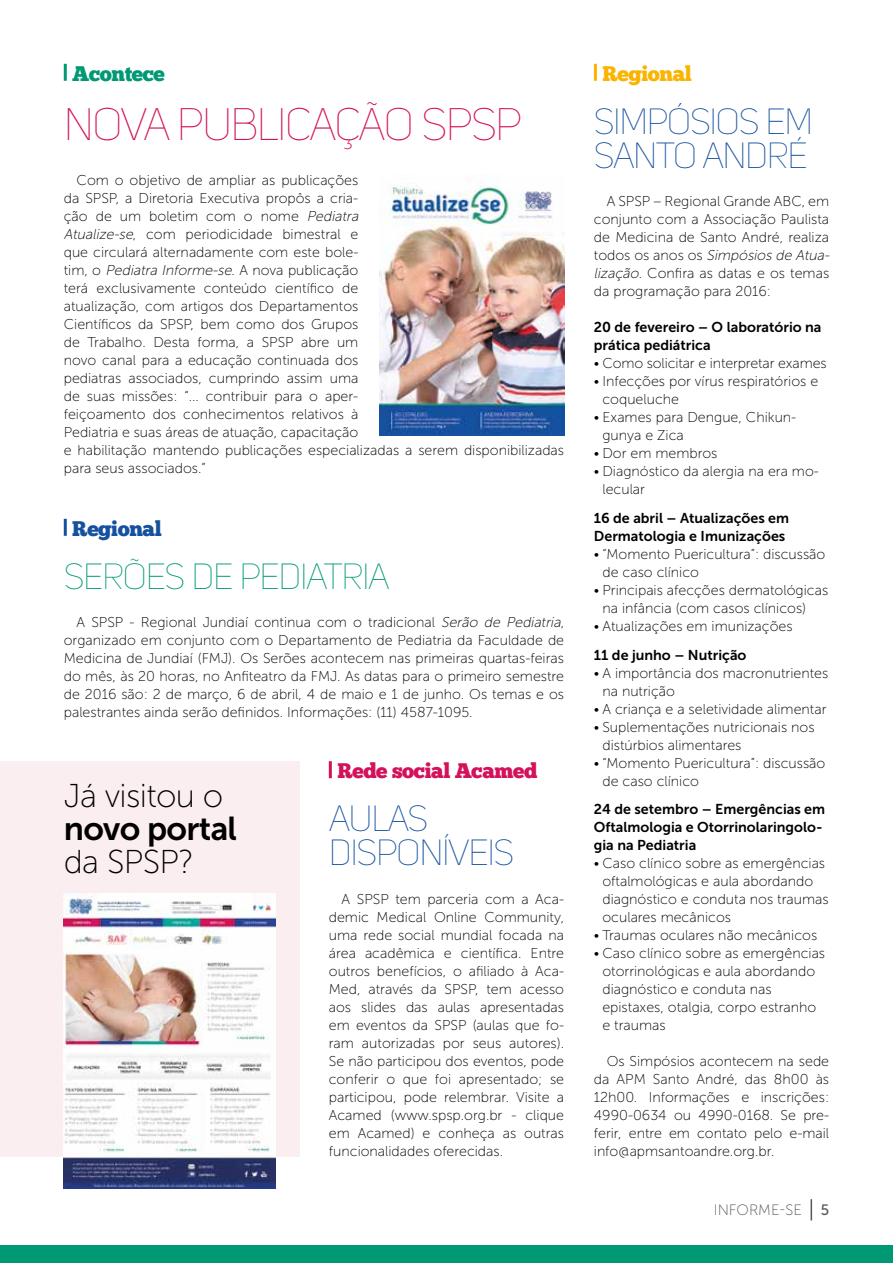
<style>
.page{position:relative;width:893px;height:1263px;background:#fff}
.page>*{position:absolute;margin:0;border:0;box-sizing:border-box;transform-origin:0 0}
.t1{font:45px "Uni Sans Thin CAPS";letter-spacing:-.04em;color:#d4115b}
.t2{font:36px/34.5px "Uni Sans Thin CAPS";letter-spacing:-.04em;color:#15519e}
.t3{font:36px "Uni Sans Thin CAPS";letter-spacing:-.04em;color:#009973}
.t4{font:33px "Museo Sans 100";letter-spacing:-.02em;color:#000}
.t5{font:33px "Museo Sans 700";letter-spacing:-.02em;color:#000}
.t6{font:21px "Chunk Five Ex";letter-spacing:-.02em;color:#d4115b}
.t7{font:21px "Chunk Five Ex";letter-spacing:-.02em;color:#009973}
.t8{font:21px "Chunk Five Ex";letter-spacing:-.02em;color:#fab400}
.t9{font:21px "Chunk Five Ex";letter-spacing:-.02em;color:#15519e}
.t10{font:15px "Museo Sans 100";color:#575756}
.t11{font:14.25px/18px "Museo Sans 100";color:#000}
.t12{font:14.25px/18px "Museo Sans 700";color:#000}
.s1{font-style:italic}
.s2{font-family:"Museo Sans 500"}
</style>
<div class="page">
<svg style="left:811px;top:1199px;width:1px;height:21px"></svg>
<div style="left:0;top:761px;width:299px;height:396px;background:#fbeef0"></div>
<div style="left:0;top:1246px;width:893px;height:17px;background:#009973"></div>
<hr style="left:64px;top:64px;width:3px;height:17px;background:#009973">
<hr style="left:594px;top:64px;width:3px;height:17px;background:#fab400">
<img style="left:380px;top:176px;width:184px;height:259px">
<hr style="left:64px;top:519px;width:3px;height:17px;background:#15519e">
<hr style="left:329px;top:761px;width:3px;height:17px;background:#d4115b">
<img style="left:64px;top:893px;width:212px;height:296px">
<h3 class="t7" style="left:72px;top:58px;width:94px">Acontece</h3>
<h3 class="t8" style="left:602px;top:58px;width:91px">Regional</h3>
<h1 class="t1" style="left:64px;top:99px;width:460px">NOVA PUBLICAÇÃO SPSP</h1>
<h2 class="t2" style="left:594px;top:104px;width:221px">SIMPÓSIOS EM<br>SANTO ANDRÉ</h2>
<p class="t11" style="left:64px;top:171px;width:502px;text-indent:13px">Com o objetivo de ampliar as publicações<br>da SPSP, a Diretoria Executiva propôs a cria-<br>ção de um boletim com o nome <span class="s1">Pediatra<br>Atualize-se</span>, com periodicidade bimestral e<br>que circulará alternadamente com este bole-<br>t i m , o <span class="s1">Pediatra Informe-se</span>. A n ova p u b l i c a ç ã o<br>terá exclusivamente conteúdo científico de<br>atualização, com artigos dos Departamentos<br>Científicos da SPSP, bem como dos Grupos<br>de Trabalho. Desta forma, a SPSP abre um<br>novo canal para a educação continuada dos<br>pediatras associados, cumprindo assim uma<br>de suas missões: “... contribuir para o aper-<br>feiçoamento dos conhecimentos relativos à<br>Pediatria e suas áreas de atuação, capacitação<br>e habilitação mantendo publicações especializadas a serem disponibilizadas para seus associados.”</p>
<h3 class="t9" style="left:72px;top:513px;width:91px">Regional</h3>
<h2 class="t3" style="left:64px;top:555px;width:328px">SERÕES DE PEDIATRIA</h2>
<p class="t11" style="left:64px;top:613px;width:502px;text-align:justify;text-indent:13px">A SPSP - Regional Jundiaí continua com o tradicional <span class="s1">Serão de Pediatria</span>, organizado em conjunto com o Departamento de Pediatria da Faculdade de Medicina de Jundiaí (FMJ). Os Serões acontecem nas primeiras quartas-feiras do mês, às 20 horas, no Anfiteatro da FMJ. As datas para o primeiro semestre de 2016 são: 2 de março, 6 de abril, 4 de maio e 1 de junho. Os temas e os palestrantes ainda serão definidos. Informações: (11) 4587-1095.</p>
<h3 class="t4" style="left:64px;top:778px;width:161px">Já visitou o</h3>
<h3 class="t5" style="left:64px;top:810px;width:175px">novo portal</h3>
<h3 class="t4" style="left:64px;top:844px;width:132px">da SPSP?</h3>
<h3 class="t6" style="left:337px;top:755px;width:202px">Rede social Acamed</h3>
<h2 class="t2" style="left:329px;top:801px;width:187px">AULAS<br>DISPONÍVEIS</h2>
<p class="t11" style="left:329px;top:890px;width:237px;text-align:justify;text-indent:13px">A SPSP tem parceria com a Aca&shy;demic Medical Online Community, uma rede social mundial focada na área acadêmica e científica. Entre outros benefícios, o afiliado à Aca-Med, através da SPSP, tem acesso aos slides das aulas apresentadas em eventos da SPSP (aulas que fo&shy;ram autorizadas por seus autores).<br>Se não participou dos eventos, pode conferir o que foi apresentado; se participou, pode relembrar. Visite a Acamed (www.spsp.org.br - clique em Acamed) e conheça as outras funcionalidades oferecidas.</p>
<p class="t11" style="left:594px;top:193px;width:240px;text-indent:13px">A SPSP – Regional Grande ABC, em conjunto com a Associação Paulista de Medicina de Santo André, realiza t o d o s o s a n o s o s <span class="s1">Simpósios de Atua&shy;lização</span>. Confira as datas e os temas da programação para 2016:</p>
<p class="t12" style="left:594px;top:318px;width:229px">20 de fevereiro – O laboratório na prática pediátrica</p>
<p class="t11" style="left:594px;top:355px;width:234px">• Como solicitar e interpretar exames</p>
<p class="t11" style="left:602px;top:373px;width:217px;text-indent:-9px">• Infecções por vírus respiratórios e coqueluche</p>
<p class="t11" style="left:602px;top:409px;width:195px;text-indent:-9px">• Exames para Dengue, Chikun&shy;gunya e Zica</p>
<p class="t11" style="left:594px;top:445px;width:125px">• Dor em membros</p>
<p class="t11" style="left:602px;top:463px;width:218px;text-indent:-9px">• Diagnóstico da alergia na era mo&shy;lecular</p>
<p class="t12" style="left:594px;top:509px;width:197px">16 de abril – Atualizações em<br>Dermatologia e Imunizações</p>
<p class="t11" style="left:602px;top:545px;width:225px;text-indent:-9px">• “Momento Puericultura”: discussão de caso clínico</p>
<p class="t11" style="left:602px;top:581px;width:227px;text-indent:-9px">• Principais afecções dermatológicas na infância (com casos clínicos)</p>
<p class="t11" style="left:594px;top:617px;width:200px">• Atualizações em imunizações</p>
<p class="t12" style="left:594px;top:646px;width:154px">11 de junho – Nutrição</p>
<p class="t11" style="left:602px;top:664px;width:227px;text-indent:-9px">• A importância dos macronutrientes na nutrição</p>
<p class="t11" style="left:594px;top:700px;width:234px">• A criança e a seletividade alimentar</p>
<p class="t11" style="left:602px;top:718px;width:214px;text-indent:-9px">• Suplementações nutricionais nos distúrbios alimentares</p>
<p class="t11" style="left:602px;top:754px;width:225px;text-indent:-9px">• “Momento Puericultura”: discussão de caso clínico</p>
<p class="t12" style="left:594px;top:800px;width:233px">24 de setembro – Emergências em<br>Oftalmologia e Otorrinolaringolo&shy;gia na Pediatria</p>
<p class="t11" style="left:602px;top:854px;width:228px;text-indent:-9px">• Caso clínico sobre as emergências oftalmológicas e aula abordando diagnóstico e conduta nos traumas oculares mecânicos</p>
<p class="t11" style="left:594px;top:926px;width:225px">• Traumas oculares não mecânicos</p>
<p class="t11" style="left:602px;top:944px;width:224px;text-indent:-9px">• Caso clínico sobre as emergências otorrinológicas e aula abordando diagnóstico e conduta nas epistaxes, otalgia, corpo estranho e traumas</p>
<p class="t11" style="left:594px;top:1052px;width:237px;text-align:justify;text-indent:13px">Os Simpósios acontecem na sede da APM Santo André, das 8h00 às 12h00. Informações e inscrições:<br>4990-0634 ou 4990-0168. Se pre&shy;ferir, entre em contato pelo e-mail info@apmsantoandre.org.br.</p>
<p class="t10" style="left:714px;top:1202px;width:117px">INFORME-SE <span class="s2">5</span></p>
</div>
